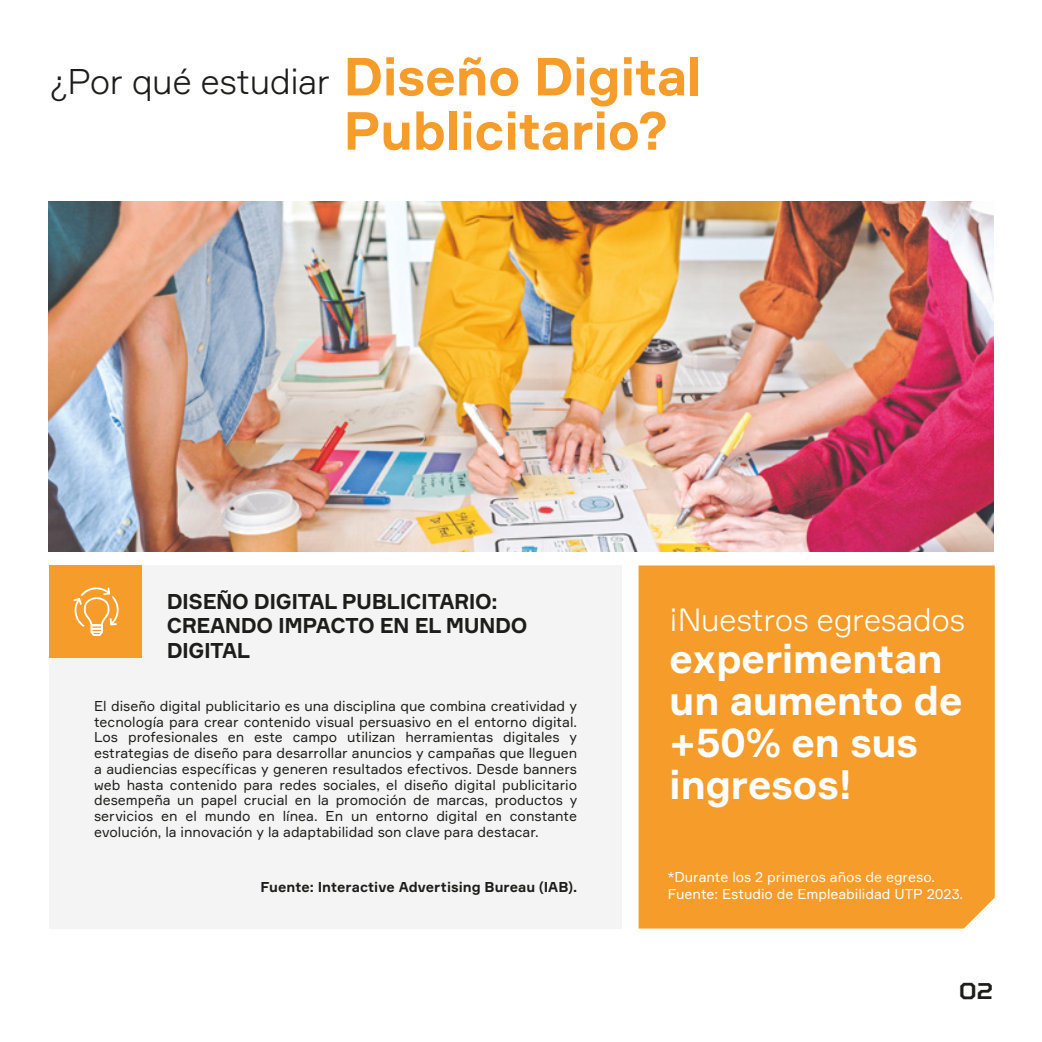
<style>
.page{position:relative;width:1042px;height:1042px;background:#fff}
.page>*{position:absolute;margin:0;border:0;box-sizing:border-box;transform-origin:0 0}
.t1{font:700 52.5px "Formular";letter-spacing:-.015em;color:#f59c2b}
.t2{font:700 40.25px/42px "Formular";letter-spacing:-.015em;color:#fff}
.t3{font:300 35px "Formular";letter-spacing:-.015em;color:#1d1d1b}
.t4{font:300 31.5px "Formular";letter-spacing:-.015em;color:#fff}
.t5{font:700 22.75px "TT Squares";color:#1d1d1b}
.t6{font:700 21px/24.5px "Formular";letter-spacing:-.02em;color:#1d1d1b}
.t7{font:14px/15.8px "Formular";color:#1d1d1b;text-align:justify}
.t8{font:14px/17.5px "Formular";color:#fff}
.t9{font:700 14px "Formular";color:#1d1d1b}
.s1{font-weight:700;font-size:52.5px;color:#f59c2b}
</style>
<div class="page">
<div style="left:49px;top:565px;width:573px;height:363px;background:#f4f4f4"></div>
<div style="left:638px;top:565px;width:357px;height:363px;background:#f59c2b"></div>
<div style="left:49px;top:565px;width:93px;height:93px;background:#f59c2b"></div>
<svg style="left:74px;top:587px;width:45px;height:49px"></svg>
<img style="left:49px;top:202px;width:945px;height:349px">
<h3 class="t3" style="left:50px;top:60px;width:654px">¿Por qué estudiar <span class="s1">Diseño Digital</span></h3>
<h1 class="t1" style="left:343px;top:98px;width:327px">Publicitario?</h1>
<h3 class="t6" style="left:167px;top:588px;width:362px">DISEÑO DIGITAL PUBLICITARIO:<br>CREANDO IMPACTO EN EL MUNDO<br>DIGITAL</h3>
<p class="t7" style="left:94px;top:698px;width:484px">El diseño digital publicitario es una disciplina que combina creatividad y tecnología para crear contenido visual persuasivo en el entorno digital.<br>Los profesionales en este campo utilizan herramientas digitales y estrategias de diseño para desarrollar anuncios y campañas que lleguen a audiencias específicas y generen resultados efectivos. Desde banners web hasta contenido para redes sociales, el diseño digital publicitario desempeña un papel crucial en la promoción de marcas, productos y servicios en el mundo en línea. En un entorno digital en constante evolución, la innovación y la adaptabilidad son clave para destacar.</p>
<p class="t9" style="left:260px;top:878px;width:318px">Fuente: Interactive Advertising Bureau (IAB).</p>
<h3 class="t4" style="left:669px;top:601px;width:298px">¡Nuestros egresados</h3>
<h2 class="t2" style="left:669px;top:637px;width:295px">experimentan un aumento de +50% en sus ingresos!</h2>
<p class="t8" style="left:668px;top:868px;width:297px">*Durante los 2 primeros años de egreso.<br>Fuente: Estudio de Empleabilidad UTP 2023.</p>
<h3 class="t5" style="left:958px;top:977px;width:36px">02</h3>
</div>
